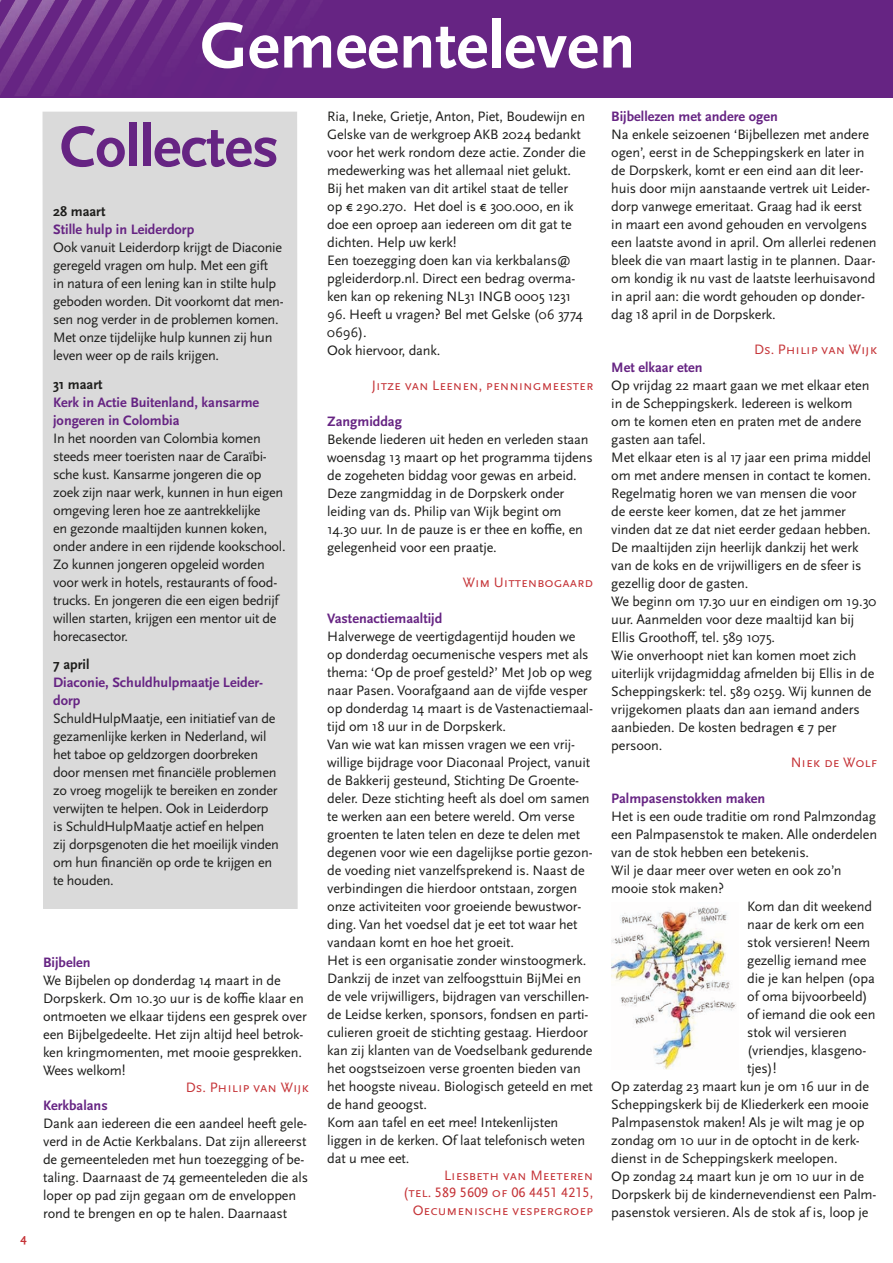
<style>
.page{position:relative;width:893px;height:1263px;background:#fff}
.page>*{position:absolute;margin:0;border:0;box-sizing:border-box;transform-origin:0 0}
.t1{font:700 67.5px "Scala Sans Pro";color:#fff}
.t2{font:700 60px "Scala Sans Pro";letter-spacing:-.01em;color:#662483}
.t3{font:14.25px/18px "Scala Sans Pro";letter-spacing:-.01em;color:#1d1d1b}
.t4{font:700 14.25px/18px "Scala Sans Pro";color:#662483}
.t5{font:14.25px/17.1px "Scala Sans Caps";color:#c53337;text-align:right}
.t6{font:700 14.25px "Scala Sans Pro";color:#1d1d1b}
.t7{font:700 12px "Scala Sans Pro";color:#c53337}
</style>
<div class="page">
<img style="left:611px;top:907px;width:125px;height:163px">
<div style="left:0;top:0;width:893px;height:98px;background:#662483"></div>
<img style="left:0;top:0;width:295px;height:96px">
<div style="left:43px;top:112px;width:255px;height:797px;background:#dadada"></div>
<h1 class="t1" style="left:200px;top:7px;width:437px">Gemeenteleven</h1>
<h2 class="t2" style="left:60px;top:112px;width:221px">Collectes</h2>
<p class="t6" style="left:53px;top:203px;width:54px">28 maart</p>
<p class="t4" style="left:53px;top:221px;width:143px">Stille hulp in Leiderdorp</p>
<p class="t3" style="left:53px;top:238px;width:232px">Ook vanuit Leiderdorp krijgt de Diaconie geregeld vragen om hulp. Met een gift<br>in natura of een lening kan in stilte hulp geboden worden. Dit voorkomt dat men&shy;sen nog verder in de problemen komen.<br>Met onze tijdelijke hulp kunnen zij hun leven weer op de rails krijgen.</p>
<p class="t6" style="left:53px;top:376px;width:51px">31 maart</p>
<p class="t4" style="left:53px;top:393px;width:208px">Kerk in Actie Buitenland, kansarme jongeren in Colombia</p>
<p class="t3" style="left:53px;top:429px;width:234px">In het noorden van Colombia komen steeds meer toeristen naar de Caraïbi&shy;sche kust. Kansarme jongeren die op zoek zijn naar werk, kunnen in hun eigen omgeving leren hoe ze aantrekkelijke<br>en gezonde maaltijden kunnen koken, onder andere in een rijdende kookschool.<br>Zo kunnen jongeren opgeleid worden voor werk in hotels, restaurants of food&shy;trucks. En jongeren die een eigen bedrijf willen starten, krijgen een mentor uit de horecasector.</p>
<p class="t6" style="left:53px;top:656px;width:38px">7 april</p>
<p class="t4" style="left:53px;top:673px;width:212px">Diaconie, Schuldhulpmaatje Leider&shy;dorp</p>
<p class="t3" style="left:53px;top:709px;width:227px">SchuldHulpMaatje, een initiatief van de gezamenlijke kerken in Nederland, wil het taboe op geldzorgen doorbreken door mensen met financiële problemen zo vroeg mogelijk te bereiken en zonder verwijten te helpen. Ook in Leiderdorp is SchuldHulpMaatje actief en helpen zij dorpsgenoten die het moeilijk vinden om hun financiën op orde te krijgen en te houden.</p>
<p class="t7" style="left:21px;top:1231px;width:8px">4</p>
<p class="t4" style="left:43px;top:954px;width:49px">Bijbelen</p>
<p class="t3" style="left:43px;top:971px;width:265px">We Bijbelen op donderdag 14 maart in de Dorpskerk. Om 10.30 uur is de koffie klaar en ontmoeten we elkaar tijdens een gesprek over een Bijbelgedeelte. Het zijn altijd heel betrok&shy;ken kringmomenten, met mooie gesprekken.<br>Wees welkom!</p>
<p class="t5" style="left:186px;top:1079px;width:125px">Ds. Philip van Wijk</p>
<p class="t4" style="left:43px;top:1097px;width:66px">Kerkbalans</p>
<p class="t3" style="left:43px;top:1115px;width:267px">Dank aan iedereen die een aandeel heeft gele&shy;verd in de Actie Kerkbalans. Dat zijn allereerst de gemeenteleden met hun toezegging of be&shy;taling. Daarnaast de 74 gemeenteleden die als loper op pad zijn gegaan om de enveloppen rond te brengen en op te halen. Daarnaast</p>
<p class="t3" style="left:327px;top:107px;width:260px">Ria, Ineke, Grietje, Anton, Piet, Boudewijn en Gelske van de werkgroep AKB 2024 bedankt voor het werk rondom deze actie. Zonder die medewerking was het allemaal niet gelukt.<br>Bij het maken van dit artikel staat de teller op € 290.270. Het doel is € 300.000, en ik doe een oproep aan iedereen om dit gat te dichten. Help uw kerk!<br>Een toezegging doen kan via kerkbalans@ pgleiderdorp.nl. Direct een bedrag overma&shy;ken kan op rekening NL31 INGB 0005 1231</p>
<p class="t3" style="left:327px;top:305px;width:257px">96. Heeft u vragen? Bel met Gelske (06 3774<br>0696).<br>Ook hiervoor, dank.</p>
<p class="t5" style="left:372px;top:377px;width:223px">Jitze van Leenen, penningmeester</p>
<p class="t4" style="left:327px;top:413px;width:76px">Zangmiddag</p>
<p class="t3" style="left:327px;top:430px;width:267px">Bekende liederen uit heden en verleden staan woensdag 13 maart op het programma tijdens de zogeheten biddag voor gewas en arbeid.<br>Deze zangmiddag in de Dorpskerk onder leiding van ds. Philip van Wijk begint om 14.30 uur. In de pauze is er thee en koffie, en gelegenheid voor een praatje.</p>
<p class="t5" style="left:463px;top:574px;width:132px">Wim Uittenbogaard</p>
<p class="t4" style="left:327px;top:610px;width:117px">Vastenactiemaaltijd</p>
<p class="t3" style="left:327px;top:628px;width:267px">Halverwege de veertigdagentijd houden we op donderdag oecumenische vespers met als thema: ‘Op de proef gesteld?’ Met Job op weg naar Pasen. Voorafgaand aan de vijfde vesper op donderdag 14 maart is de Vastenactiemaal&shy;tijd om 18 uur in de Dorpskerk.<br>Van wie wat kan missen vragen we een vrij&shy;willige bijdrage voor Diaconaal Project, vanuit de Bakkerij gesteund, Stichting De Groente&shy;deler. Deze stichting heeft als doel om samen te werken aan een betere wereld. Om verse groenten te laten telen en deze te delen met degenen voor wie een dagelijkse portie gezon&shy;de voeding niet vanzelfsprekend is. Naast de verbindingen die hierdoor ontstaan, zorgen onze activiteiten voor groeiende bewustwor&shy;ding. Van het voedsel dat je eet tot waar het vandaan komt en hoe het groeit.<br>Het is een organisatie zonder winstoogmerk.<br>Dankzij de inzet van zelfoogsttuin BijMei en de vele vrijwilligers, bijdragen van verschillen&shy;de Leidse kerken, sponsors, fondsen en parti&shy;culieren groeit de stichting gestaag. Hierdoor kan zij klanten van de Voedselbank gedurende het oogstseizoen verse groenten bieden van het hoogste niveau. Biologisch geteeld en met de hand geoogst.<br>Kom aan tafel en eet mee! Intekenlijsten liggen in de kerken. Of laat telefonisch weten dat u mee eet.</p>
<p class="t5" style="left:403px;top:1167px;width:192px">Liesbeth van Meeteren<br>(tel. 589 5609 of 06 4451 4215,<br>Oecumenische vespergroep</p>
<p class="t4" style="left:611px;top:107px;width:168px">Bijbellezen met andere ogen</p>
<p class="t3" style="left:611px;top:125px;width:267px">Na enkele seizoenen ‘Bijbellezen met andere ogen’, eerst in de Scheppingskerk en later in de Dorpskerk, komt er een eind aan dit leer&shy;huis door mijn aanstaande vertrek uit Leider&shy;dorp vanwege emeritaat. Graag had ik eerst in maart een avond gehouden en vervolgens een laatste avond in april. Om allerlei redenen bleek die van maart lastig in te plannen. Daar&shy;om kondig ik nu vast de laatste leerhuisavond in april aan: die wordt gehouden op donder&shy;dag 18 april in de Dorpskerk.</p>
<p class="t5" style="left:754px;top:341px;width:125px">Ds. Philip van Wijk</p>
<p class="t4" style="left:611px;top:358px;width:93px">Met elkaar eten</p>
<p class="t3" style="left:611px;top:376px;width:267px">Op vrijdag 22 maart gaan we met elkaar eten in de Scheppingskerk. Iedereen is welkom<br>om te komen eten en praten met de andere gasten aan tafel.<br>Met elkaar eten is al 17 jaar een prima middel om met andere mensen in contact te komen.<br>Regelmatig horen we van mensen die voor<br>de eerste keer komen, dat ze het jammer vinden dat ze dat niet eerder gedaan hebben.<br>De maaltijden zijn heerlijk dankzij het werk van de koks en de vrijwilligers en de sfeer is gezellig door de gasten.<br>We beginn om 17.30 uur en eindigen om 19.30 uur. Aanmelden voor deze maaltijd kan bij Ellis Groothoff, tel. 589 1075.<br>Wie onverhoopt niet kan komen moet zich uiterlijk vrijdagmiddag afmelden bij Ellis in de Scheppingskerk: tel. 589 0259. Wij kunnen de vrijgekomen plaats dan aan iemand anders aanbieden. De kosten bedragen € 7 per persoon.</p>
<p class="t5" style="left:791px;top:754px;width:88px">Niek de Wolf</p>
<p class="t4" style="left:611px;top:789px;width:156px">Palmpasenstokken maken</p>
<p class="t3" style="left:611px;top:807px;width:266px">Het is een oude traditie om rond Palmzondag</p>
<p class="t3" style="left:611px;top:825px;width:267px">een Palmpasenstok te maken. Alle onderdelen</p>
<p class="t3" style="left:611px;top:843px;width:199px">van de stok hebben een betekenis.</p>
<p class="t3" style="left:611px;top:861px;width:232px">Wil je daar meer over weten en ook zo’n</p>
<p class="t3" style="left:611px;top:879px;width:114px">mooie stok maken?</p>
<p class="t3" style="left:747px;top:898px;width:126px">Kom dan dit weekend</p>
<p class="t3" style="left:747px;top:916px;width:119px">naar de kerk om een</p>
<p class="t3" style="left:747px;top:934px;width:124px">stok versieren! Neem</p>
<p class="t3" style="left:747px;top:952px;width:121px">gezellig iemand mee</p>
<p class="t3" style="left:747px;top:970px;width:129px">die je kan helpen (opa</p>
<p class="t3" style="left:747px;top:988px;width:122px">of oma bijvoorbeeld)</p>
<p class="t3" style="left:747px;top:1006px;width:130px">of iemand die ook een</p>
<p class="t3" style="left:747px;top:1024px;width:101px">stok wil versieren</p>
<p class="t3" style="left:747px;top:1042px;width:119px">(vriendjes, klasgenoo</p>
<p class="t3" style="left:747px;top:1060px;width:31px">tjes)!</p>
<p class="t3" style="left:611px;top:1078px;width:259px">Op zaterdag 23 maart kun je om 16 uur in de</p>
<p class="t3" style="left:611px;top:1096px;width:259px">Scheppingskerk bij de Kliederkerk een mooie</p>
<p class="t3" style="left:611px;top:1114px;width:255px">Palmpasenstok maken! Als je wilt mag je op</p>
<p class="t3" style="left:611px;top:1132px;width:250px">zondag om 10 uur in de optocht in de kerk-</p>
<p class="t3" style="left:611px;top:1150px;width:228px">dienst in de Scheppingskerk meelopen.</p>
<p class="t3" style="left:611px;top:1168px;width:254px">Op zondag 24 maart kun je om 10 uur in de</p>
<p class="t3" style="left:611px;top:1186px;width:267px">Dorpskerk bij de kindernevendienst een Palm-</p>
<p class="t3" style="left:611px;top:1204px;width:259px">pasenstok versieren. Als de stok af is, loop je</p>
</div>
